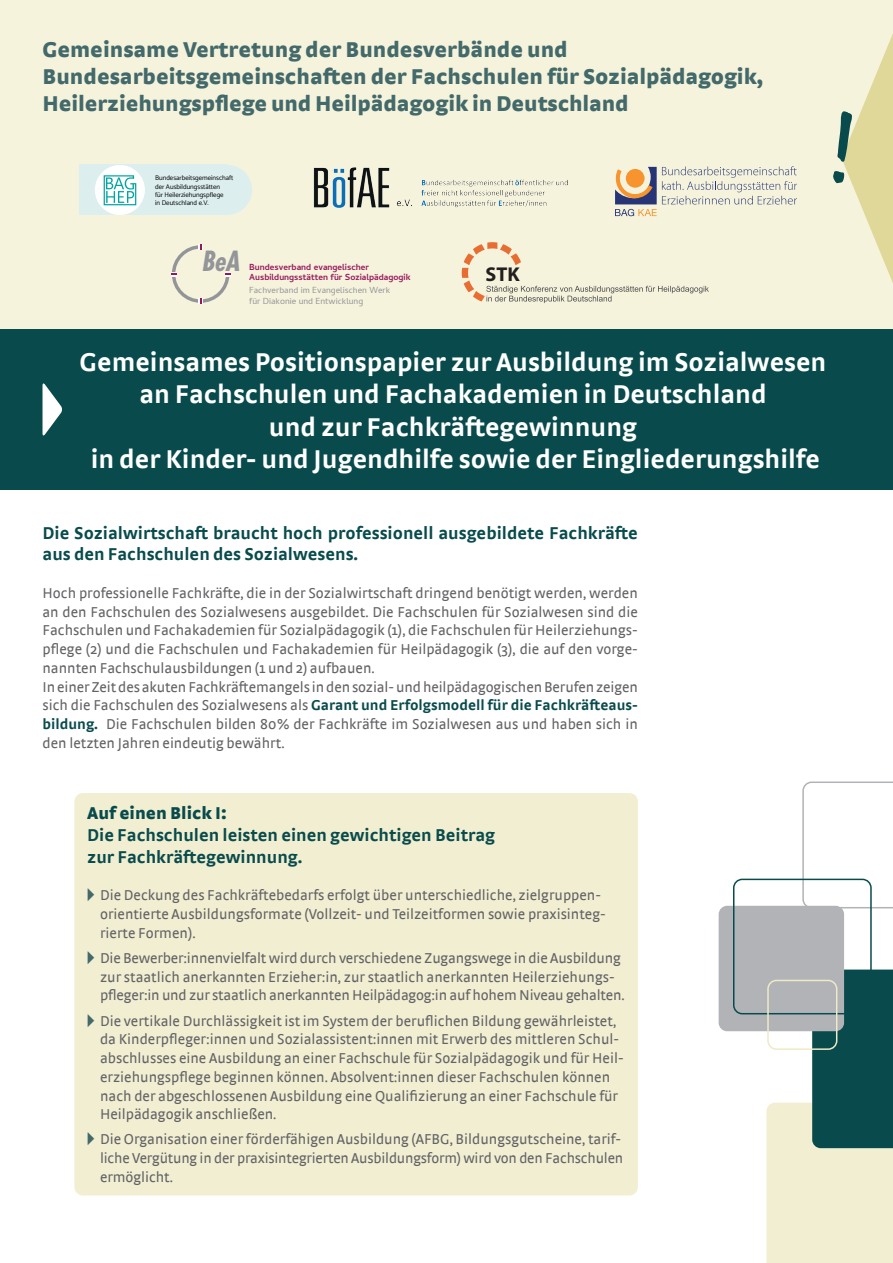
<style>
.page{position:relative;width:893px;height:1263px;background:#fff}
.page>*{position:absolute;margin:0;border:0;box-sizing:border-box;transform-origin:0 0}
.t1{font:italic 700 condensed 27.15px "Futura Std";color:#939598}
.t2{font:700 27px/32.4px "Strada";color:#fff;text-align:center}
.t3{font:900 22.5px/27px "Strada";color:#43696a}
.t4{font:700 20.1px "Myriad Pro";color:#231f20}
.t5{font:700 18px/21.8px "Strada";color:#094b4c}
.t6{font:900 18px "Strada";color:#094b4c}
.t7{font:15px/18.8px "Strada";color:#636366}
.t8{font:700 8.85px/10.6px "Cambay";color:#97175d}
.t9{font:8.85px/10.6px "Cambay";color:#939598}
.t10{font:6.75px/8.2px "Catamaran";color:#000}
.s1{font-weight:700;color:#094b4c}
.s2{font-family:"European Pi Three";color:#43696a}
</style>
<div class="page">
<div style="left:0;top:0;width:893px;height:340px;background:#f5f3dc"></div>
<div style="left:0;top:329px;width:893px;height:160px;background:#094b4c"></div>
<svg style="left:43px;top:383px;width:19px;height:53px"></svg>
<div style="left:74px;top:793px;width:564px;height:402px;background:#f1eed1;border-radius:9px"></div>
<svg style="left:766px;top:969px;width:127px;height:294px;background:#9ab1a3"></svg>
<div style="left:719px;top:906px;width:125px;height:125px;background:#b2b3b7;border-radius:9px"></div>
<svg style="left:802px;top:781px;width:91px;height:127px"></svg>
<div style="left:733px;top:879px;width:139px;height:135px;border:2px solid #094b4c;border-radius:9px"></div>
<div style="left:767px;top:980px;width:70px;height:70px;border:2px solid #eeeac7;border-radius:9px"></div>
<svg style="left:462px;top:242px;width:247px;height:61px"></svg>
<svg style="left:171px;top:244px;width:60px;height:60px"></svg>
<svg style="left:833px;top:34px;width:60px;height:249px"></svg>
<svg style="left:615px;top:166px;width:182px;height:50px"></svg>
<div style="left:80px;top:165px;width:147px;height:50px;background:#dee"></div>
<div style="left:95px;top:165px;width:50px;height:50px;background:#fff;border-radius:50%"></div>
<svg style="left:103px;top:175px;width:34px;height:31px"></svg>
<div style="left:202px;top:165px;width:50px;height:50px;background:#dee;border-radius:50%"></div>
<img style="left:313px;top:167px;width:99px;height:41px">
<img style="left:421px;top:179px;width:147px;height:29px">
<h3 class="t3" style="left:43px;top:35px;width:722px">Gemeinsame Vertretung der Bundesverbände und<br>Bundesarbeitsgemeinschaften der Fachschulen für Sozialpädagogik,<br>Heilerziehungspflege und Heilpädagogik in Deutschland</h3>
<p class="t10" style="left:155px;top:174px;width:80px">Bundesarbeitsgemeinschaft der Ausbildungsstätten<br>für Heilerziehungspflege<br>in Deutschland e.V.</p>
<h1 class="t1" style="left:201px;top:245px;width:40px">BeA</h1>
<p class="t8" style="left:249px;top:261px;width:163px">Bundesverband evangelischer<br>Ausbildungsstätten für Sozialpädagogik</p>
<p class="t9" style="left:249px;top:285px;width:143px">Fachverband im Evangelischen Werk für Diakonie und Entwicklung</p>
<h3 class="t4" style="left:486px;top:262px;width:36px">STK</h3>
<h2 class="t2" style="left:80px;top:345px;width:748px">Gemeinsames Positionspapier zur Ausbildung im Sozialwesen an Fachschulen und Fachakademien in Deutschland<br>und zur Fachkräftegewinnung<br>in der Kinder- und Jugendhilfe sowie der Eingliederungshilfe</h2>
<p class="t5" style="left:43px;top:521px;width:597px">Die Sozialwirtschaft braucht hoch professionell ausgebildete Fachkräfte aus den Fachschulen des Sozialwesens.</p>
<p class="t7" style="left:43px;top:583px;width:597px">Hoch professionelle Fachkräfte, die in der Sozialwirtschaft dringend benötigt werden, werden an den Fachschulen des Sozialwesens ausgebildet. Die Fachschulen für Sozialwesen sind die Fachschulen und Fachakademien für Sozialpädagogik (1), die Fachschulen für Heilerziehungs&shy;pflege (2) und die Fachschulen und Fachakademien für Heilpädagogik (3), die auf den vorge&shy;nannten Fachschulausbildungen (1 und 2) aufbauen.<br>In einer Zeit des akuten Fachkräftemangels in den sozial- und heilpädagogischen Berufen zeigen sich die Fachschulen des Sozialwesens als <span class="s1">Garant und Erfolgsmodell für die Fachkräfteaus&shy;bildung.</span> Die Fachschulen bilden 80% der Fachkräfte im Sozialwesen aus und haben sich in den letzten Jahren eindeutig bewährt.</p>
<p class="t6" style="left:87px;top:802px;width:141px">Auf einen Blick I:</p>
<p class="t5" style="left:87px;top:824px;width:409px">Die Fachschulen leisten einen gewichtigen Beitrag zur Fachkräftegewinnung.</p>
<p class="t7" style="left:100px;top:886px;width:507px;text-indent:-13px"><span class="s2">A</span> Die Deckung des Fachkräftebedarfs erfolgt über unterschiedliche, zielgruppen&shy;orientierte Ausbildungsformate (Vollzeit- und Teilzeitformen sowie praxisinteg&shy;rierte Formen).</p>
<p class="t7" style="left:100px;top:948px;width:526px;text-indent:-13px"><span class="s2">A</span> Die Bewerber:innenvielfalt wird durch verschiedene Zugangswege in die Ausbildung zur staatlich anerkannten Erzieher:in, zur staatlich anerkannten Heilerziehungs&shy;pfleger:in und zur staatlich anerkannten Heilpädagog:in auf hohem Niveau gehalten.</p>
<p class="t7" style="left:100px;top:1011px;width:525px;text-indent:-13px"><span class="s2">A</span> Die vertikale Durchlässigkeit ist im System der beruflichen Bildung gewährleistet, da Kinderpfleger:innen und Sozialassistent:innen mit Erwerb des mittleren Schul&shy;abschlusses eine Ausbildung an einer Fachschule für Sozialpädagogik und für Heil&shy;erziehungspflege beginnen können. Absolvent:innen dieser Fachschulen können nach der abgeschlossenen Ausbildung eine Qualifizierung an einer Fachschule für Heilpädagogik anschließen.</p>
<p class="t7" style="left:100px;top:1130px;width:525px;text-indent:-13px"><span class="s2">A</span> Die Organisation einer förderfähigen Ausbildung (AFBG, Bildungsgutscheine, tarif&shy;liche Vergütung in der praxisintegrierten Ausbildungsform) wird von den Fachschulen ermöglicht.</p>
</div>
